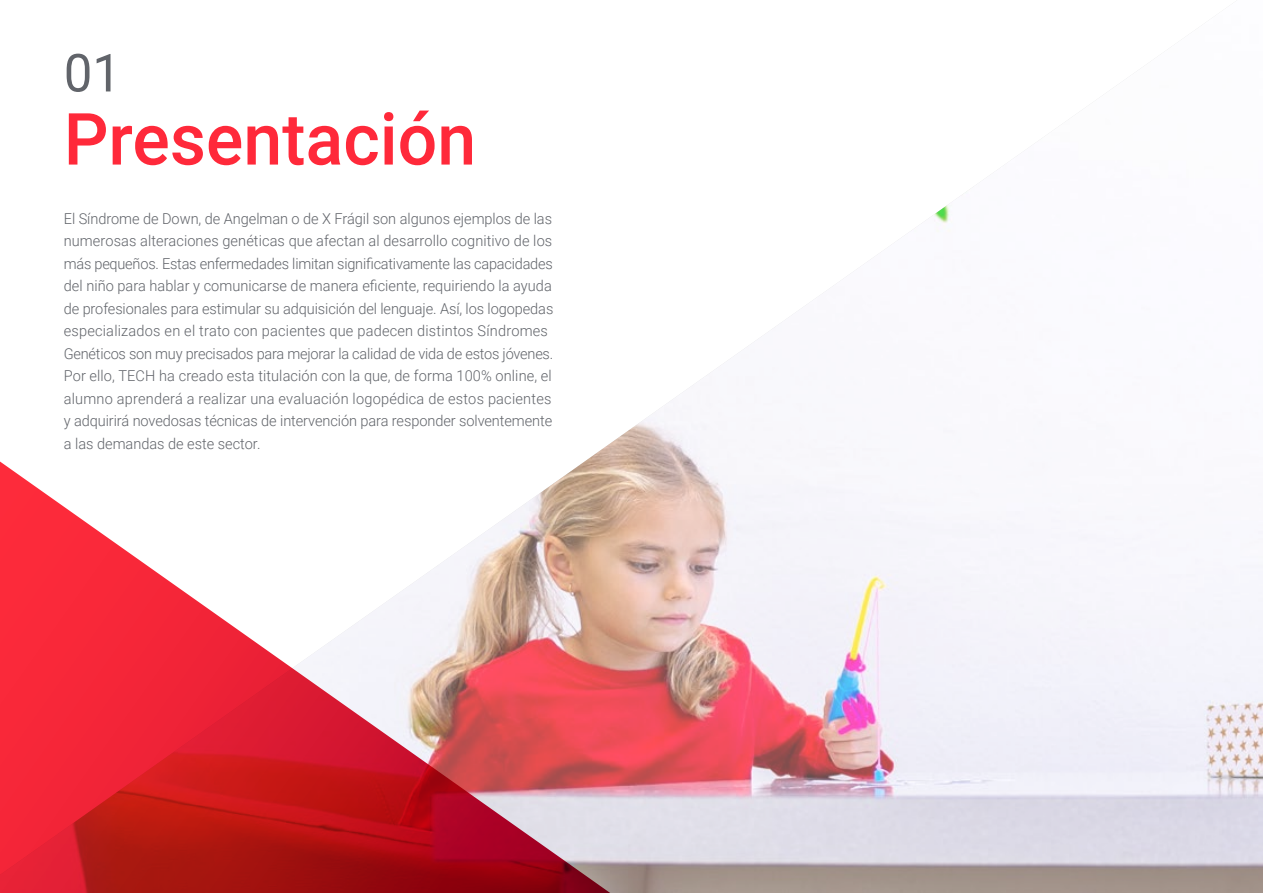
<style>
.page{position:relative;width:1263px;height:893px;background:#fff}
.page>*{position:absolute;margin:0;border:0;box-sizing:border-box;transform-origin:0 0}
.t1{font:500 72px "Roboto";color:#ff293a}
.t2{font:52.5px "Roboto";color:#61646a}
.t3{font:300 15px/22.5px "Roboto";letter-spacing:-.005em;color:#61646a}
</style>
<div class="page">
<img style="left:607px;top:189px;width:656px;height:704px">
<svg style="left:0;top:446px;width:640px;height:447px"></svg>
<h2 class="t2" style="left:64px;top:36px;width:59px">01</h2>
<h1 class="t1" style="left:64px;top:89px;width:414px">Presentación</h1>
<p class="t3" style="left:64px;top:207px;width:491px">El Síndrome de Down, de Angelman o de X Frágil son algunos ejemplos de las numerosas alteraciones genéticas que afectan al desarrollo cognitivo de los más pequeños. Estas enfermedades limitan significativamente las capacidades del niño para hablar y comunicarse de manera eficiente, requiriendo la ayuda de profesionales para estimular su adquisición del lenguaje. Así, los logopedas especializados en el trato con pacientes que padecen distintos Síndromes Genéticos son muy precisados para mejorar la calidad de vida de estos jóvenes.<br>Por ello, TECH ha creado esta titulación con la que, de forma 100% online, el alumno aprenderá a realizar una evaluación logopédica de estos pacientes y adquirirá novedosas técnicas de intervención para responder solventemente a las demandas de este sector.</p>
</div>
